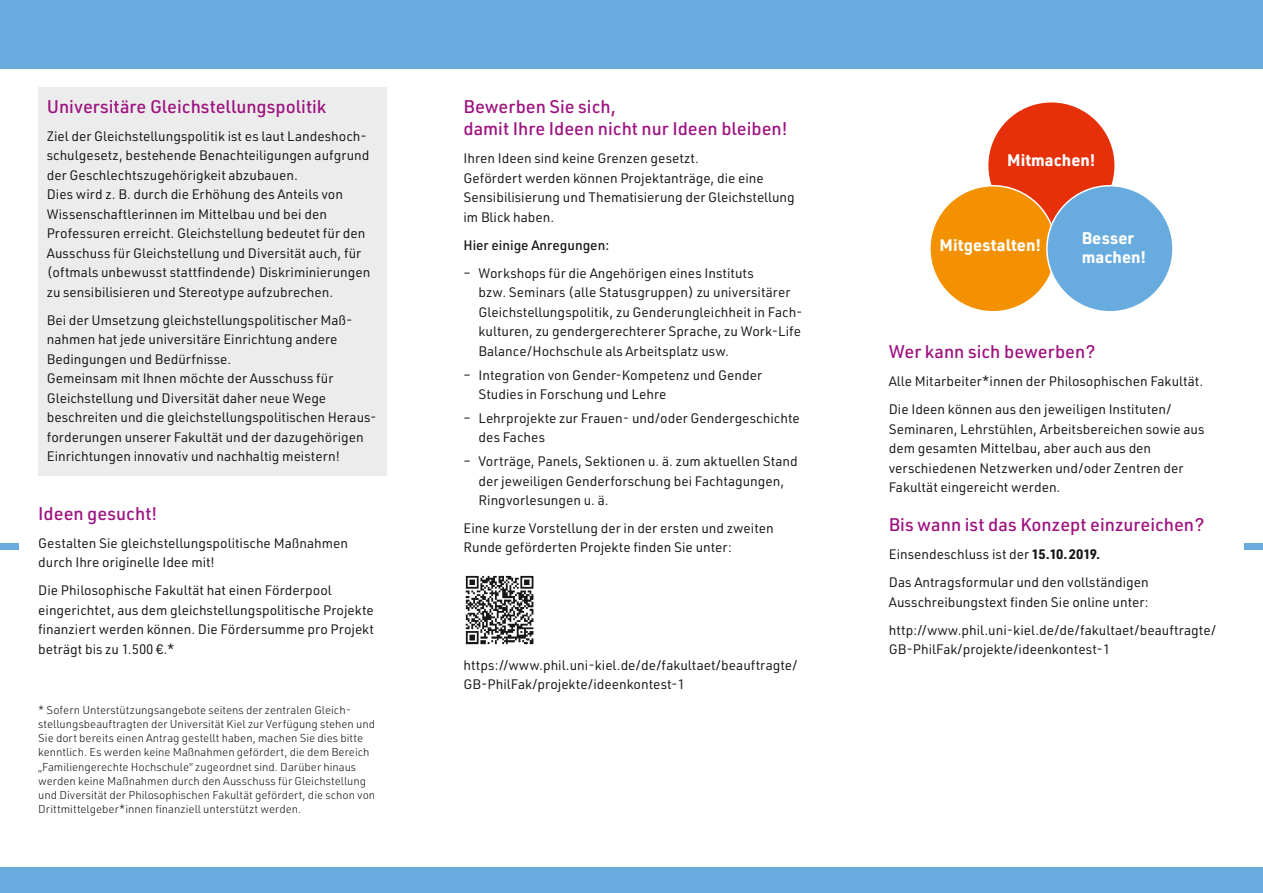
<style>
.page{position:relative;width:1263px;height:893px;background:#fff}
.page>*{position:absolute;margin:0;border:0;box-sizing:border-box;transform-origin:0 0}
.t1{font:500 18px/22.5px "URWDIN";color:#9d1380}
.t2{font:700 16.5px/19.5px "URWDIN";color:#fff}
.t3{font:13.5px/19.5px "URWDIN";color:#181716}
.t4{font:500 13.5px "URWDIN";color:#181716}
.t5{font:300 11.25px/14.2px "URWDIN";color:#181716}
.s1{font-weight:700}
</style>
<div class="page">
<img style="left:465px;top:575px;width:69px;height:70px">
<div style="left:38px;top:88px;width:349px;height:388px;background:#ececec"></div>
<div style="left:988px;top:102px;width:126px;height:127px;background:#e63009;border-radius:50%"></div>
<div style="left:930px;top:186px;width:126px;height:126px;background:#f39100;border-radius:50%"></div>
<div style="left:1047px;top:186px;width:126px;height:126px;background:#68acdf;border-radius:50%"></div>
<div style="left:0;top:0;width:1263px;height:68px;background:#68acdf"></div>
<div style="left:0;top:867px;width:1263px;height:26px;background:#68acdf"></div>
<div style="left:0;top:543px;width:19px;height:6px;background:#68acdf"></div>
<div style="left:1244px;top:543px;width:19px;height:6px;background:#68acdf"></div>
<h1 class="t1" style="left:47px;top:94px;width:281px">Universitäre Gleichstellungspolitik</h1>
<p class="t3" style="left:47px;top:126px;width:325px">Ziel der Gleichstellungspolitik ist es laut Landeshoch&shy;schulgesetz, bestehende Benachteiligungen aufgrund der Geschlechtszugehörigkeit abzubauen.<br>Dies wird z. B. durch die Erhöhung des Anteils von Wissenschaftlerinnen im Mittelbau und bei den Professuren erreicht. Gleichstellung bedeutet für den Ausschuss für Gleichstellung und Diversität auch, für (oftmals unbewusst stattfindende) Diskriminierungen zu sensibilisieren und Stereotype aufzubrechen.</p>
<p class="t3" style="left:47px;top:310px;width:331px">Bei der Umsetzung gleichstellungspolitischer Maß&shy;nahmen hat jede universitäre Einrichtung andere Bedingungen und Bedürfnisse.<br>Gemeinsam mit Ihnen möchte der Ausschuss für Gleichstellung und Diversität daher neue Wege beschreiten und die gleichstellungspolitischen Heraus&shy;forderungen unserer Fakultät und der dazugehörigen Einrichtungen innovativ und nachhaltig meistern!</p>
<h1 class="t1" style="left:38px;top:502px;width:120px">Ideen gesucht!</h1>
<p class="t3" style="left:38px;top:533px;width:311px">Gestalten Sie gleichstellungspolitische Maßnahmen durch Ihre originelle Idee mit!</p>
<p class="t3" style="left:38px;top:580px;width:337px">Die Philosophische Fakultät hat einen Förderpool eingerichtet, aus dem gleichstellungspolitische Projekte finanziert werden können. Die Fördersumme pro Projekt beträgt bis zu 1.500 €.*</p>
<p class="t5" style="left:38px;top:702px;width:338px">* Sofern Unterstützungsangebote seitens der zentralen Gleich&shy;stellungsbeauftragten der Universität Kiel zur Verfügung stehen und Sie dort bereits einen Antrag gestellt haben, machen Sie dies bitte kenntlich. Es werden keine Maßnahmen gefördert, die dem Bereich „Familiengerechte Hochschule“ zugeordnet sind. Darüber hinaus werden keine Maßnahmen durch den Ausschuss für Gleichstellung und Diversität der Philosophischen Fakultät gefördert, die schon von Drittmittelgeber*innen finanziell unterstützt werden.</p>
<h1 class="t1" style="left:463px;top:94px;width:326px">Bewerben Sie sich,<br>damit Ihre Ideen nicht nur Ideen bleiben!</h1>
<p class="t3" style="left:463px;top:148px;width:333px">Ihren Ideen sind keine Grenzen gesetzt.<br>Gefördert werden können Projektanträge, die eine Sensibilisierung und Thematisierung der Gleichstellung im Blick haben.</p>
<p class="t4" style="left:463px;top:236px;width:147px">Hier einige Anregungen:</p>
<p class="t3" style="left:478px;top:263px;width:326px;text-indent:-15px">– Workshops für die Angehörigen eines Instituts<br>bzw. Seminars (alle Statusgruppen) zu universitärer Gleichstellungspolitik, zu Genderungleichheit in Fach&shy;kulturen, zu gendergerechterer Sprache, zu Work-Life Balance/Hochschule als Arbeitsplatz usw.</p>
<p class="t3" style="left:478px;top:365px;width:285px;text-indent:-15px">– Integration von Gender-Kompetenz und Gender<br>Studies in Forschung und Lehre</p>
<p class="t3" style="left:478px;top:408px;width:323px;text-indent:-15px">– Lehrprojekte zur Frauen- und/oder Gendergeschichte des Faches</p>
<p class="t3" style="left:478px;top:451px;width:321px;text-indent:-15px">– Vorträge, Panels, Sektionen u. ä. zum aktuellen Stand der jeweiligen Genderforschung bei Fachtagungen,<br>Ringvorlesungen u. ä.</p>
<p class="t3" style="left:463px;top:518px;width:312px">Eine kurze Vorstellung der in der ersten und zweiten<br>Runde geförderten Projekte finden Sie unter:</p>
<p class="t3" style="left:463px;top:654px;width:336px">https://www.phil.uni-kiel.de/de/fakultaet/beauftragte/<br>GB-PhilFak/projekte/ideenkontest-1</p>
<p class="t2" style="left:1007px;top:149px;width:90px">Mitmachen!</p>
<p class="t2" style="left:939px;top:235px;width:103px">Mitgestalten!</p>
<p class="t2" style="left:1082px;top:227px;width:66px">Besser machen!</p>
<h1 class="t1" style="left:889px;top:340px;width:208px">Wer kann sich bewerben?</h1>
<p class="t3" style="left:889px;top:367px;width:316px;line-height:28px">Alle Mitarbeiter*innen der Philosophischen Fakultät.<br>Die Ideen können aus den jeweiligen Instituten/</p>
<p class="t3" style="left:889px;top:419px;width:317px">Seminaren, Lehrstühlen, Arbeitsbereichen sowie aus dem gesamten Mittelbau, aber auch aus den verschiedenen Netzwerken und/oder Zentren der Fakultät eingereicht werden.</p>
<h1 class="t1" style="left:889px;top:513px;width:317px">Bis wann ist das Konzept einzureichen?</h1>
<p class="t3" style="left:889px;top:540px;width:261px;line-height:28px">Einsendeschluss ist der <span class="s1">15.10.2019.<br></span>Das Antragsformular und den vollständigen</p>
<p class="t3" style="left:889px;top:588px;width:329px;line-height:28px">Ausschreibungstext finden Sie online unter: http://www.phil.uni-kiel.de/de/fakultaet/beauftragte/</p>
<p class="t3" style="left:889px;top:639px;width:223px">GB-PhilFak/projekte/ideenkontest-1</p>
</div>
